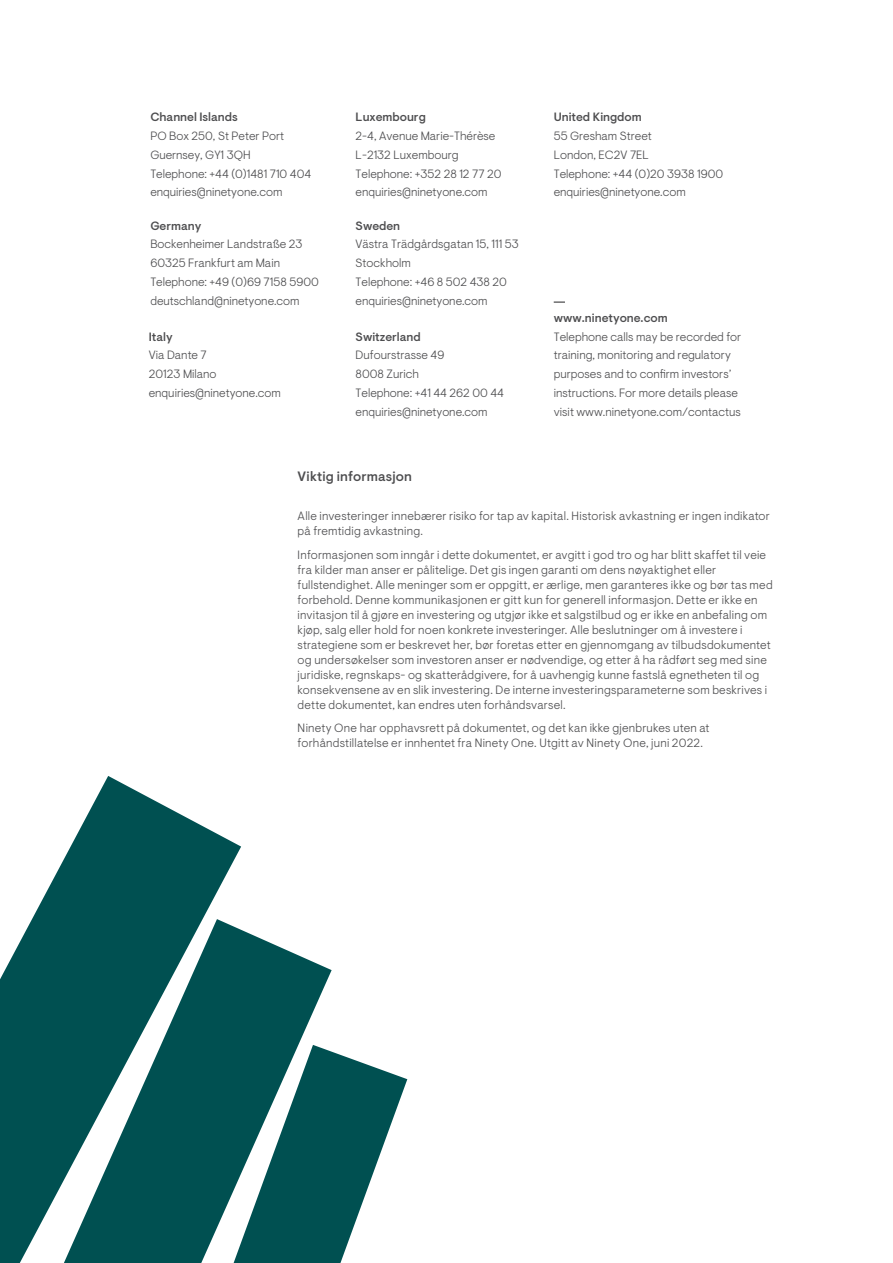
<style>
.page{position:relative;width:893px;height:1263px;background:#fff}
.page>*{position:absolute;margin:0;border:0;box-sizing:border-box;transform-origin:0 0}
.t1{font:500 13.5px "Ninety One Visuelt";letter-spacing:.015em;color:#4d4d4f}
.t2{font:300 12px/18.8px "Ninety One Visuelt";letter-spacing:.005em;color:#4d4d4f}
.t3{font:500 12px "Ninety One Visuelt";color:#4d4d4f}
</style>
<div class="page">
<svg style="left:241px;top:929px;width:91px;height:116px;fill:#005051"></svg>
<svg style="left:0;top:776px;width:241px;height:487px;fill:#005051"></svg>
<svg style="left:234px;top:1045px;width:173px;height:218px"></svg>
<svg style="left:554px;top:301px;width:11px;height:2px"></svg>
<p class="t3" style="left:150px;top:110px;width:89px">Channel Islands</p>
<p class="t2" style="left:150px;top:127px;width:162px">PO Box 250, St Peter Port<br>Guernsey, GY1 3QH<br>Telephone: +44 (0)1481 710 404 enquiries@ninetyone.com</p>
<p class="t3" style="left:150px;top:218px;width:53px">Germany</p>
<p class="t2" style="left:150px;top:235px;width:170px">Bockenheimer Landstraße 23<br>60325 Frankfurt am Main<br>Telephone: +49 (0)69 7158 5900 deutschland@ninetyone.com</p>
<p class="t3" style="left:149px;top:330px;width:25px">Italy</p>
<p class="t2" style="left:149px;top:346px;width:134px">Via Dante 7<br>20123 Milano enquiries@ninetyone.com</p>
<p class="t3" style="left:356px;top:110px;width:72px">Luxembourg</p>
<p class="t2" style="left:356px;top:127px;width:148px">2-4, Avenue Marie-Thérèse<br>L-2132 Luxembourg<br>Telephone: +352 28 12 77 20 enquiries@ninetyone.com</p>
<p class="t3" style="left:356px;top:218px;width:46px">Sweden</p>
<p class="t2" style="left:356px;top:235px;width:165px">Västra Trädgårdsgatan 15, 111 53<br>Stockholm<br>Telephone: +46 8 502 438 20 enquiries@ninetyone.com</p>
<p class="t3" style="left:356px;top:329px;width:67px">Switzerland</p>
<p class="t2" style="left:356px;top:346px;width:150px">Dufourstrasse 49<br>8008 Zurich<br>Telephone: +41 44 262 00 44 enquiries@ninetyone.com</p>
<p class="t3" style="left:554px;top:110px;width:90px">United Kingdom</p>
<p class="t2" style="left:554px;top:127px;width:171px">55 Gresham Street<br>London, EC2V 7EL<br>Telephone: +44 (0)20 3938 1900 enquiries@ninetyone.com</p>
<p class="t3" style="left:554px;top:311px;width:115px">www.ninetyone.com</p>
<p class="t2" style="left:554px;top:327px;width:189px">Telephone calls may be recorded for training, monitoring and regulatory purposes and to confirm investors’ instructions. For more details please visit www.ninetyone.com/contactus</p>
<p class="t1" style="left:298px;top:469px;width:116px">Viktig informasjon</p>
<p class="t2" style="left:298px;top:508px;width:474px;line-height:15px">Alle investeringer innebærer risiko for tap av kapital. Historisk avkastning er ingen indikator på fremtidig avkastning.</p>
<p class="t2" style="left:298px;top:547px;width:477px;line-height:15px">Informasjonen som inngår i dette dokumentet, er avgitt i god tro og har blitt skaffet til veie fra kilder man anser er pålitelige. Det gis ingen garanti om dens nøyaktighet eller fullstendighet. Alle meninger som er oppgitt, er ærlige, men garanteres ikke og bør tas med forbehold. Denne kommunikasjonen er gitt kun for generell informasjon. Dette er ikke en invitasjon til å gjøre en investering og utgjør ikke et salgstilbud og er ikke en anbefaling om kjøp, salg eller hold for noen konkrete investeringer. Alle beslutninger om å investere i strategiene som er beskrevet her, bør foretas etter en gjennomgang av tilbudsdokumentet og undersøkelser som investoren anser er nødvendige, og etter å ha rådført seg med sine juridiske, regnskaps- og skatterådgivere, for å uavhengig kunne fastslå egnetheten til og konsekvensene av en slik investering. De interne investeringsparameterne som beskrives i dette dokumentet, kan endres uten forhåndsvarsel.</p>
<p class="t2" style="left:298px;top:720px;width:413px;line-height:15px">Ninety One har opphavsrett på dokumentet, og det kan ikke gjenbrukes uten at forhåndstillatelse er innhentet fra Ninety One. Utgitt av Ninety One, juni 2022.</p>
</div>
